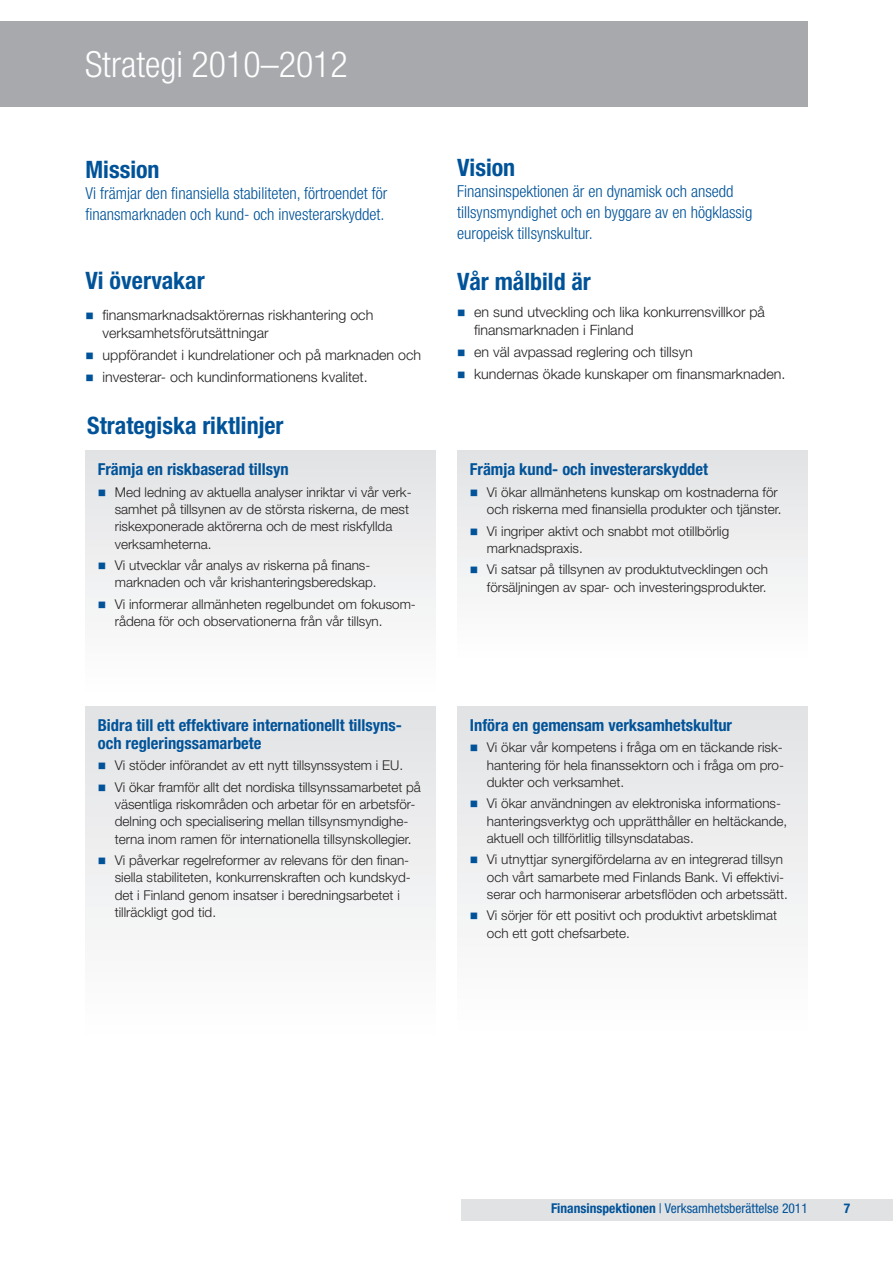
<style>
.page{position:relative;width:893px;height:1263px;background:#fff}
.page>*{position:absolute;margin:0;border:0;box-sizing:border-box;transform-origin:0 0}
.t1{font:300 condensed 36px "Helvetica Neue LT Std";color:#fff}
.t2{font:700 condensed 24px "Helvetica Neue LT Std";color:#015399}
.t3{font:300 condensed 16.5px/21px "Helvetica Neue LT Std";color:#015399}
.t4{font:700 condensed 16.5px/18px "Helvetica Neue LT Std";color:#015399}
.t5{font:300 14.25px/18px "Helvetica Neue LT Std";color:#231f20}
.t6{font:300 13.5px/17.2px "Helvetica Neue LT Std";color:#231f20}
.t7{font:condensed 13.5px "Helvetica Neue LT Std";color:#015399}
.t8{font:700 condensed 13.5px "Helvetica Neue LT Std";color:#015399}
.s1{font-weight:700}
</style>
<div class="page">
<div style="left:461px;top:1199px;width:432px;height:21px;background:#e1e2e4"></div>
<div style="left:0;top:21px;width:808px;height:85px;background:#a8a9ad"></div>
<div style="left:85px;top:451px;width:351px;height:247px;background:linear-gradient(to bottom,#e2e3e5,#fff)"></div>
<div style="left:457px;top:451px;width:351px;height:211px;background:linear-gradient(to bottom,#e2e3e5,#fff)"></div>
<div style="left:85px;top:706px;width:351px;height:338px;background:linear-gradient(to bottom,#e2e3e5,#fff)"></div>
<div style="left:457px;top:706px;width:351px;height:333px;background:linear-gradient(to bottom,#e2e3e5,#fff)"></div>
<svg style="left:99px;top:489px;width:6px;height:7px"></svg>
<svg style="left:99px;top:563px;width:6px;height:6px"></svg>
<svg style="left:99px;top:601px;width:6px;height:7px"></svg>
<svg style="left:471px;top:489px;width:6px;height:7px"></svg>
<svg style="left:471px;top:528px;width:6px;height:7px"></svg>
<svg style="left:471px;top:567px;width:6px;height:6px"></svg>
<svg style="left:99px;top:763px;width:6px;height:6px"></svg>
<svg style="left:99px;top:784px;width:6px;height:7px"></svg>
<svg style="left:99px;top:858px;width:6px;height:6px"></svg>
<svg style="left:471px;top:745px;width:6px;height:6px"></svg>
<svg style="left:471px;top:801px;width:6px;height:6px"></svg>
<svg style="left:471px;top:857px;width:6px;height:6px"></svg>
<svg style="left:471px;top:913px;width:6px;height:6px"></svg>
<h1 class="t1" style="left:85px;top:43px;width:264px">Strategi 2010–2012</h1>
<h2 class="t2" style="left:86px;top:155px;width:76px">Mission</h2>
<p class="t3" style="left:86px;top:183px;width:303px">Vi främjar den finansiella stabiliteten, förtroendet för finansmarknaden och kund- och investerarskyddet.</p>
<h2 class="t2" style="left:86px;top:266px;width:121px">Vi övervakar</h2>
<p class="t5" style="left:103px;top:306px;width:272px">finansmarknadsaktörernas riskhantering och verksamhetsförutsättningar</p>
<p class="t5" style="left:103px;top:344px;width:320px;line-height:22.2px">uppförandet i kundrelationer och på marknaden och investerar- och kundinformationens kvalitet.</p>
<h2 class="t2" style="left:87px;top:411px;width:198px">Strategiska riktlinjer</h2>
<p class="t4" style="left:98px;top:460px;width:192px">Främja en riskbaserad tillsyn</p>
<p class="t6" style="left:115px;top:483px;width:298px">Med ledning av aktuella analyser inriktar vi vår verk&shy;samhet på tillsynen av de största riskerna, de mest riskexponerade aktörerna och de mest riskfyllda verksamheterna.</p>
<p class="t6" style="left:115px;top:556px;width:263px">Vi utvecklar vår analys av riskerna på finans&shy;marknaden och vår krishanteringsberedskap.</p>
<p class="t6" style="left:115px;top:595px;width:303px">Vi informerar allmänheten regelbundet om fokusom&shy;rådena för och observationerna från vår tillsyn.</p>
<p class="t4" style="left:98px;top:716px;width:306px">Bidra till ett effektivare internationellt tillsyns&shy;och regleringssamarbete</p>
<p class="t6" style="left:115px;top:754px;width:308px;line-height:21.5px">Vi stöder införandet av ett nytt tillsynssystem i EU.<br>Vi ökar framför allt det nordiska tillsynssamarbetet på</p>
<p class="t6" style="left:115px;top:795px;width:302px">väsentliga riskområden och arbetar för en arbetsför&shy;delning och specialisering mellan tillsynsmyndighe&shy;terna inom ramen för internationella tillsynskollegier.</p>
<p class="t6" style="left:115px;top:851px;width:298px">Vi påverkar regelreformer av relevans för den finan&shy;siella stabiliteten, konkurrenskraften och kundskyd&shy;det i Finland genom insatser i beredningsarbetet i tillräckligt god tid.</p>
<h2 class="t2" style="left:457px;top:153px;width:60px">Vision</h2>
<p class="t3" style="left:457px;top:181px;width:297px">Finansinspektionen är en dynamisk och ansedd tillsynsmyndighet och en byggare av en högklassig europeisk tillsynskultur.</p>
<h2 class="t2" style="left:457px;top:267px;width:135px">Vår målbild är</h2>
<p class="t5" style="left:474px;top:302px;width:292px">en sund utveckling och lika konkurrensvillkor på finansmarknaden i Finland</p>
<p class="t5" style="left:474px;top:341px;width:313px;line-height:22.2px">en väl avpassad reglering och tillsyn<br>kundernas ökade kunskaper om finansmarknaden.</p>
<p class="t4" style="left:470px;top:460px;width:240px">Främja kund- och investerarskyddet</p>
<p class="t6" style="left:487px;top:483px;width:296px">Vi ökar allmänhetens kunskap om kostnaderna för och riskerna med finansiella produkter och tjänster.</p>
<p class="t6" style="left:487px;top:522px;width:244px">Vi ingriper aktivt och snabbt mot otillbörlig marknadspraxis.</p>
<p class="t6" style="left:487px;top:561px;width:283px">Vi satsar på tillsynen av produktutvecklingen och försäljningen av spar- och investeringsprodukter.</p>
<p class="t4" style="left:470px;top:716px;width:264px">Införa en gemensam verksamhetskultur</p>
<p class="t6" style="left:487px;top:739px;width:299px;text-align:justify">Vi ökar vår kompetens i fråga om en täckande risk&shy;hantering för hela finanssektorn och i fråga om pro&shy;dukter och verksamhet.</p>
<p class="t6" style="left:487px;top:795px;width:302px">Vi ökar användningen av elektroniska informations&shy;hanteringsverktyg och upprätthåller en heltäckande, aktuell och tillförlitlig tillsynsdatabas.</p>
<p class="t6" style="left:487px;top:851px;width:303px">Vi utnyttjar synergifördelarna av en integrerad tillsyn och vårt samarbete med Finlands Bank. Vi effektivi&shy;serar och harmoniserar arbetsflöden och arbetssätt.</p>
<p class="t6" style="left:487px;top:907px;width:292px">Vi sörjer för ett positivt och produktivt arbetsklimat och ett gott chefsarbete.</p>
<p class="t7" style="left:551px;top:1200px;width:258px"><span class="s1">Finansinspektionen</span> | Verksamhetsberättelse 2011</p>
<p class="t8" style="left:844px;top:1200px;width:8px">7</p>
</div>
